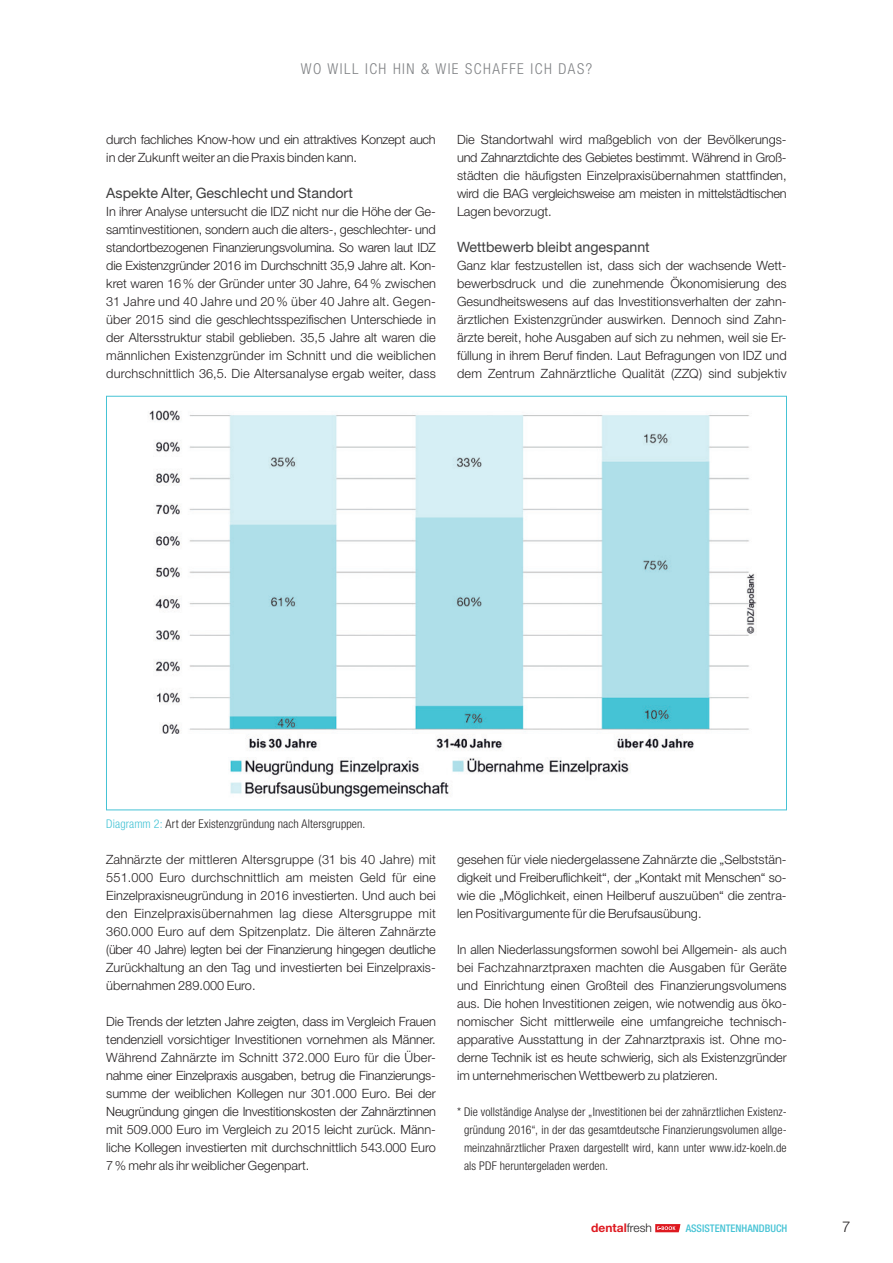
<style>
.page{position:relative;width:893px;height:1263px;background:#fff}
.page>*{position:absolute;margin:0;border:0;box-sizing:border-box;transform-origin:0 0}
.Header_Category{font:300 condensed 15px "Helvetica Neue";letter-spacing:.1em;color:#808285}
.Pagenumber{font:300 15px "Helvetica Neue";color:#231f20}
.Crossheading{font:14.25px "Helvetica Neue";color:#3e3e3f}
.Content{font:300 12.75px/18px "Helvetica Neue";color:#231f20;text-align:justify}
.Content-2{font:300 12.75px/18px "Helvetica Neue";letter-spacing:-.02em;color:#231f20}
.Source{font:300 condensed 12px/18px "Helvetica Neue";letter-spacing:.005em;color:#231f20;text-align:justify}
.Footer_Pubname_Numbe{font:700 12px "Helvetica Neue";color:#de1920}
.Footer_Pubname_Numbe-2{font:500 condensed 10.5px "Helvetica Neue";color:#45c3d5}
.s1{color:#45c3d5}
.s2{font-weight:300;color:#231f20}
</style>
<div class="page">
<svg style="left:655px;top:1224px;width:25px;height:8px"></svg>
<img style="left:149px;top:410px;width:608px;height:387px">
<p class="Header_Category" style="left:301px;top:60px;width:293px">WO WILL ICH HIN &amp; WIE SCHAFFE ICH DAS?</p>
<p class="Content-2" style="left:106px;top:130px;width:331px">durch fachliches Know-how und ein attraktives Konzept auch in der Zukunft weiter an die Praxis binden kann.</p>
<p class="Crossheading" style="left:106px;top:184px;width:248px">Aspekte Alter, Geschlecht und Standort</p>
<p class="Content" style="left:106px;top:202px;width:331px;text-align:left">In ihrer Analyse untersucht die IDZ nicht nur die Höhe der Ge&shy;samtinvestitionen, sondern auch die alters-, geschlechter- und standortbezogenen Finanzierungsvolumina. So waren laut IDZ die Existenzgründer 2016 im Durchschnitt 35,9 Jahre alt. Kon&shy;kret waren 16% der Gründer unter 30 Jahre, 64% zwischen 31 Jahre und 40 Jahre und 20% über 40 Jahre alt. Gegen&shy;über 2015 sind die geschlechtsspezifischen Unterschiede in der Altersstruktur stabil geblieben. 35,5 Jahre alt waren die männlichen Existenzgründer im Schnitt und die weiblichen durchschnittlich 36,5. Die Altersanalyse ergab weiter, dass</p>
<p class="Content" style="left:457px;top:130px;width:331px">Die Standortwahl wird maßgeblich von der Bevölkerungs&shy;und Zahnarztdichte des Gebietes bestimmt. Während in Groß&shy;städten die häufigsten Einzelpraxisübernahmen stattfinden, wird die BAG vergleichsweise am meisten in mittelstädtischen Lagen bevorzugt.</p>
<p class="Crossheading" style="left:457px;top:238px;width:194px">Wettbewerb bleibt angespannt</p>
<p class="Content" style="left:457px;top:256px;width:331px;text-align:left">Ganz klar festzustellen ist, dass sich der wachsende Wett&shy;bewerbsdruck und die zunehmende Ökonomisierung des Gesundheitswesens auf das Investitionsverhalten der zahn&shy;ärztlichen Existenzgründer auswirken. Dennoch sind Zahn&shy;ärzte bereit, hohe Ausgaben auf sich zu nehmen, weil sie Er&shy;füllung in ihrem Beruf finden. Laut Befragungen von IDZ und dem Zentrum Zahnärztliche Qualität (ZZQ) sind subjektiv</p>
<p class="Source" style="left:106px;top:815px;width:261px"><span class="s1">Diagramm 2:</span> Art der Existenzgründung nach Altersgruppen.</p>
<p class="Content" style="left:106px;top:850px;width:331px">Zahnärzte der mittleren Altersgruppe (31 bis 40 Jahre) mit 551.000 Euro durchschnittlich am meisten Geld für eine Einzelpraxisneugründung in 2016 investierten. Und auch bei den Einzelpraxisübernahmen lag diese Altersgruppe mit 360.000 Euro auf dem Spitzenplatz. Die älteren Zahnärzte (über 40 Jahre) legten bei der Finanzierung hingegen deutliche Zurückhaltung an den Tag und investierten bei Einzelpraxis&shy;übernahmen 289.000 Euro.</p>
<p class="Content" style="left:106px;top:1012px;width:331px">Die Trends der letzten Jahre zeigten, dass im Vergleich Frauen tendenziell vorsichtiger Investitionen vornehmen als Männer.<br>Während Zahnärzte im Schnitt 372.000 Euro für die Über&shy;nahme einer Einzelpraxis ausgaben, betrug die Finanzierungs&shy;summe der weiblichen Kollegen nur 301.000 Euro. Bei der Neugründung gingen die Investitionskosten der Zahnärztinnen mit 509.000 Euro im Vergleich zu 2015 leicht zurück. Männ&shy;liche Kollegen investierten mit durchschnittlich 543.000 Euro 7% mehr als ihr weiblicher Gegenpart.</p>
<p class="Content" style="left:457px;top:850px;width:331px">gesehen für viele niedergelassene Zahnärzte die „Selbststän&shy;digkeit und Freiberuflichkeit“, der „Kontakt mit Menschen“ so&shy;wie die „Möglichkeit, einen Heilberuf auszuüben“ die zentra&shy;len Positivargumente für die Berufsausübung.</p>
<p class="Content" style="left:457px;top:940px;width:331px;text-align:left">In allen Niederlassungsformen sowohl bei Allgemein- als auch bei Fachzahnarztpraxen machten die Ausgaben für Geräte und Einrichtung einen Großteil des Finanzierungsvolumens aus. Die hohen Investitionen zeigen, wie notwendig aus öko&shy;nomischer Sicht mittlerweile eine umfangreiche technisch&shy;apparative Ausstattung in der Zahnarztpraxis ist. Ohne mo&shy;derne Technik ist es heute schwierig, sich als Existenzgründer im unternehmerischen Wettbewerb zu platzieren.</p>
<p class="Source" style="left:464px;top:1103px;width:324px;text-indent:-7px">* Die vollständige Analyse der „Investitionen bei der zahnärztlichen Existenz&shy;gründung 2016“, in der das gesamtdeutsche Finanzierungsvolumen allge&shy;meinzahnärztlicher Praxen dargestellt wird, kann unter www.idz-koeln.de als PDF heruntergeladen werden.</p>
<p class="Footer_Pubname_Numbe" style="left:591px;top:1220px;width:62px">dental<span class="s2">fresh</span></p>
<p class="Footer_Pubname_Numbe-2" style="left:686px;top:1222px;width:103px">ASSISTENTENHANDBUCH</p>
<p class="Pagenumber" style="left:842px;top:1218px;width:10px">7</p>
</div>
